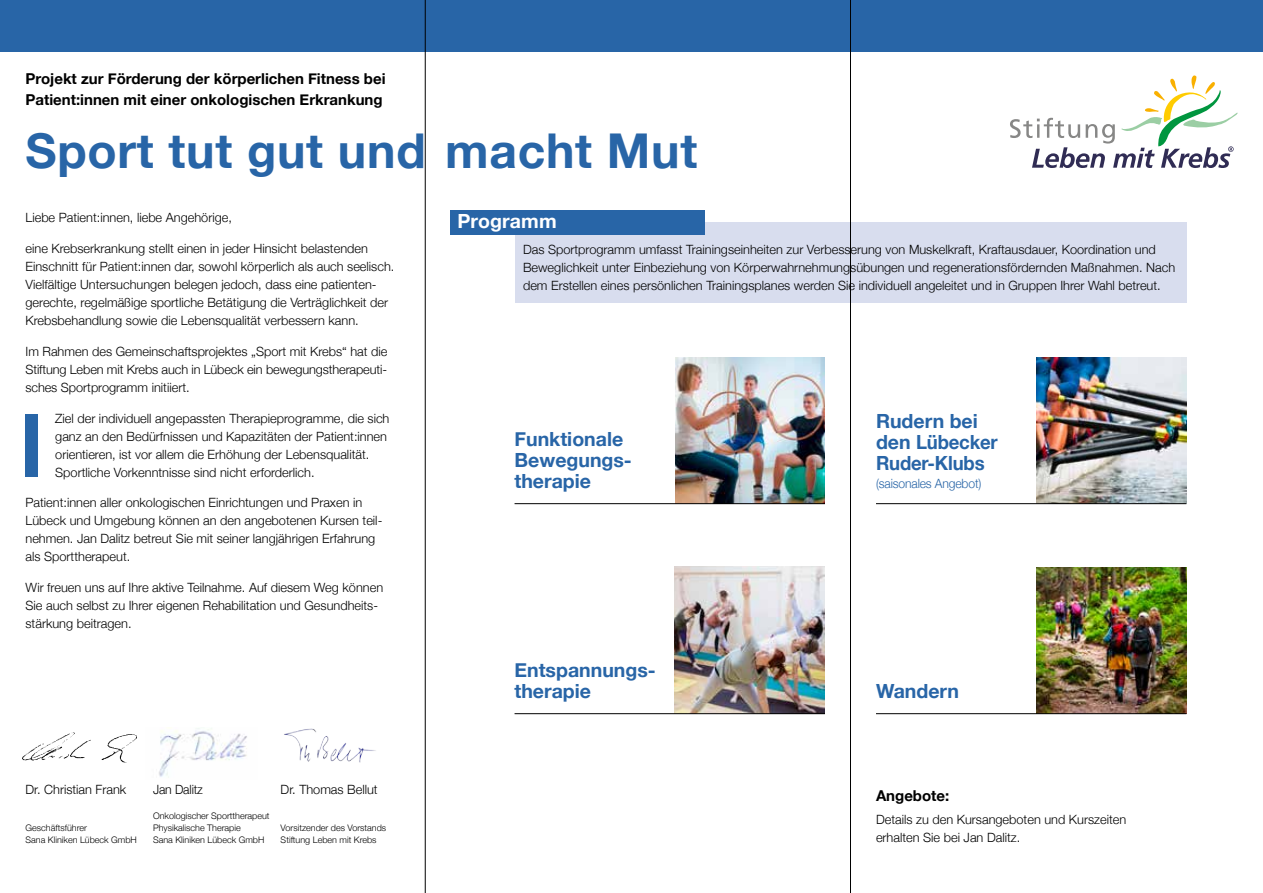
<style>
.page{position:relative;width:1263px;height:893px;background:#fff}
.page>*{position:absolute;margin:0;border:0;box-sizing:border-box;transform-origin:0 0}
.t1{font:700 48px "Helvetica Neue";letter-spacing:.015em;color:#2865a7}
.t2{font:700 19.5px/21px "Helvetica Neue";color:#2865a7}
.t3{font:700 19.5px "Helvetica Neue";letter-spacing:.005em;color:#fff}
.t4{font:700 15px/21px "Helvetica Neue";color:#000}
.t5{font:300 12.75px/18px "Helvetica Neue";color:#000}
.t6{font:300 12.75px "Helvetica Neue";letter-spacing:-.01em;color:#2865a7;scale:.95 1}
.t7{font:300 12.75px "Helvetica Neue";color:#000;scale:.96 1}
.t8{font:300 9px/12px "Helvetica Neue";color:#000}
</style>
<div class="page">
<div style="left:514px;top:222px;width:672px;height:81px;background:#d8ddee"></div>
<svg style="left:1010px;top:75px;width:227px;height:93px"></svg>
<div style="left:0;top:0;width:1263px;height:51px;background:#2865a7"></div>
<div style="left:26px;top:414px;width:12px;height:62px;background:#2865a7"></div>
<div style="left:451px;top:210px;width:254px;height:24px;background:#2865a7"></div>
<img style="left:675px;top:357px;width:150px;height:146px">
<img style="left:1036px;top:567px;width:150px;height:146px">
<img style="left:1036px;top:357px;width:150px;height:146px">
<img style="left:675px;top:567px;width:150px;height:146px">
<hr style="left:514px;top:503px;width:311px;height:1px;background:#000">
<hr style="left:514px;top:713px;width:311px;height:1px;background:#000">
<hr style="left:876px;top:503px;width:310px;height:1px;background:#000">
<hr style="left:876px;top:713px;width:310px;height:1px;background:#000">
<img style="left:159px;top:728px;width:88px;height:49px">
<img style="left:22px;top:733px;width:114px;height:29px">
<img style="left:284px;top:729px;width:92px;height:33px">
<hr style="left:850px;top:0;width:1px;height:893px;background:#000">
<hr style="left:425px;top:0;width:1px;height:893px;background:#000">
<p class="t4" style="left:26px;top:69px;width:362px">Projekt zur Förderung der körperlichen Fitness bei<br>Patient:innen mit einer onkologischen Erkrankung</p>
<h1 class="t1" style="left:26px;top:113px;width:673px">Sport tut gut und macht Mut</h1>
<p class="t5" style="left:26px;top:208px;width:208px">Liebe Patient:innen, liebe Angehörige,</p>
<p class="t5" style="left:26px;top:239px;width:370px">eine Krebserkrankung stellt einen in jeder Hinsicht belastenden Einschnitt für Patient:innen dar, sowohl körperlich als auch seelisch.<br>Vielfältige Untersuchungen belegen jedoch, dass eine patienten&shy;gerechte, regelmäßige sportliche Betätigung die Verträglichkeit der Krebsbehandlung sowie die Lebensqualität verbessern kann.</p>
<p class="t5" style="left:26px;top:341px;width:363px;text-align:justify">Im Rahmen des Gemeinschaftsprojektes „Sport mit Krebs“ hat die Stiftung Leben mit Krebs auch in Lübeck ein bewegungstherapeuti&shy;sches Sportprogramm initiiert.</p>
<p class="t5" style="left:55px;top:408px;width:336px">Ziel der individuell angepassten Therapieprogramme, die sich ganz an den Bedürfnissen und Kapazitäten der Patient:innen orientieren, ist vor allem die Erhöhung der Lebensqualität.<br>Sportliche Vorkenntnisse sind nicht erforderlich.</p>
<p class="t5" style="left:26px;top:493px;width:358px">Patient:innen aller onkologischen Einrichtungen und Praxen in Lübeck und Umgebung können an den angebotenen Kursen teil&shy;nehmen. Jan Dalitz betreut Sie mit seiner langjährigen Erfahrung als Sporttherapeut.</p>
<p class="t5" style="left:26px;top:578px;width:359px">Wir freuen uns auf Ihre aktive Teilnahme. Auf diesem Weg können<br>Sie auch selbst zu Ihrer eigenen Rehabilitation und Gesundheits&shy;stärkung beitragen.</p>
<p class="t5" style="left:26px;top:780px;width:102px">Dr. Christian Frank</p>
<p class="t8" style="left:26px;top:821px;width:113px">Geschäftsführer<br>Sana Kliniken Lübeck GmbH</p>
<p class="t7" style="left:153px;top:779px;width:53px">Jan Dalitz</p>
<p class="t8" style="left:153px;top:809px;width:118px">Onkologischer Sporttherapeut<br>Physikalische Therapie<br>Sana Kliniken Lübeck GmbH</p>
<p class="t5" style="left:281px;top:780px;width:99px">Dr. Thomas Bellut</p>
<p class="t8" style="left:281px;top:821px;width:107px">Vorsitzender des Vorstands<br>Stiftung Leben mit Krebs</p>
<h2 class="t3" style="left:458px;top:206px;width:101px">Programm</h2>
<p class="t5" style="left:523px;top:240px;width:654px">Das Sportprogramm umfasst Trainingseinheiten zur Verbesserung von Muskelkraft, Kraftausdauer, Koordination und<br>Beweglichkeit unter Einbeziehung von Körperwahrnehmungsübungen und regenerationsfördernden Maßnahmen. Nach dem Erstellen eines persönlichen Trainingsplanes werden Sie individuell angeleitet und in Gruppen Ihrer Wahl betreut.</p>
<h2 class="t2" style="left:514px;top:429px;width:119px">Funktionale<br>Bewegungs&shy;therapie</h2>
<h2 class="t2" style="left:514px;top:660px;width:141px">Entspannungs&shy;therapie</h2>
<h2 class="t2" style="left:876px;top:411px;width:123px">Rudern bei den Lübecker<br>Ruder-Klubs</h2>
<p class="t6" style="left:876px;top:473px;width:112px">(saisonales Angebot)</p>
<h2 class="t2" style="left:876px;top:681px;width:85px">Wandern</h2>
<p class="t4" style="left:876px;top:786px;width:75px">Angebote:</p>
<p class="t5" style="left:876px;top:809px;width:252px">Details zu den Kursangeboten und Kurszeiten erhalten Sie bei Jan Dalitz.</p>
</div>
